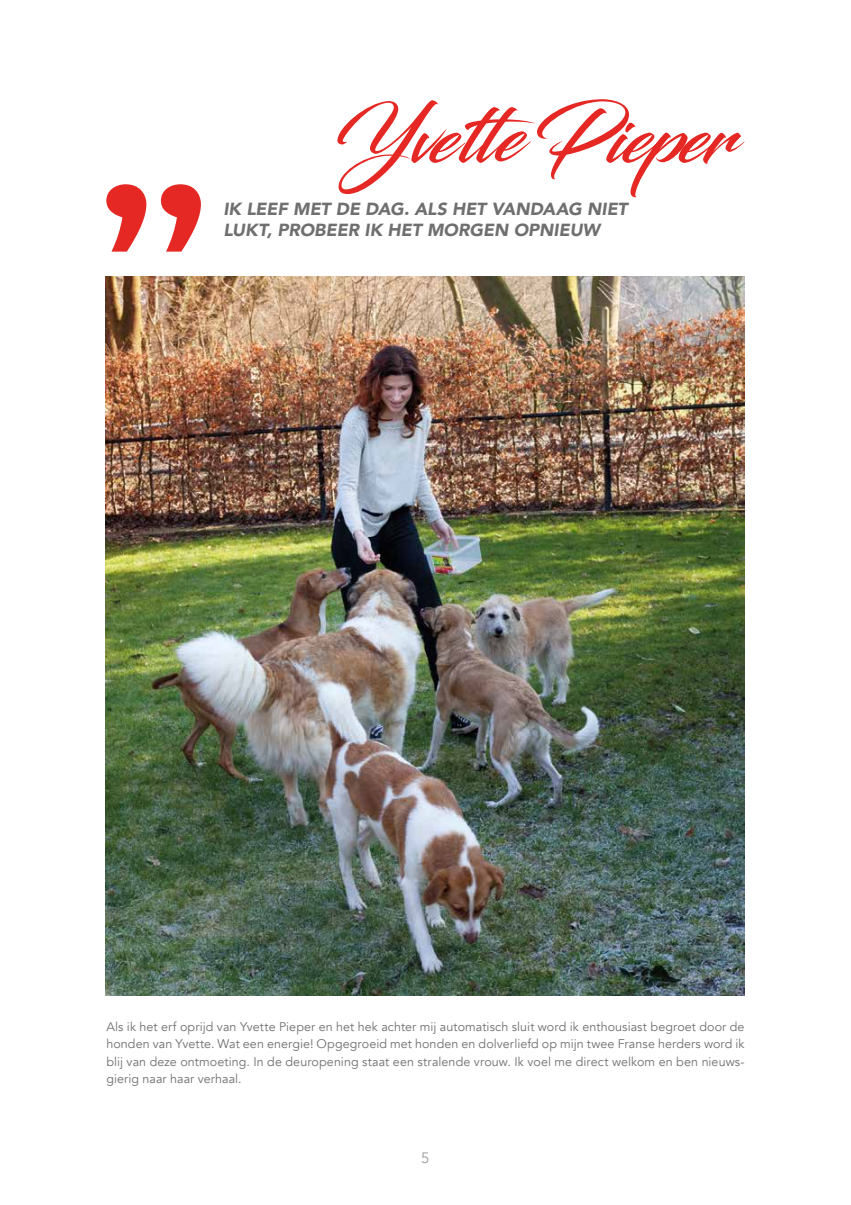
<style>
.page{position:relative;width:851px;height:1205px;background:#fff}
.page>*{position:absolute;margin:0;border:0;box-sizing:border-box;transform-origin:0 0}
.t1{font:italic 900 17.5px/21px "Avenir";color:#706f6f}
.t2{font:15px "Avenir";color:#9d9d9c}
.t3{font:12.5px/17.5px "Avenir";letter-spacing:.005em;color:#706f6f;text-align:justify}
</style>
<div class="page">
<img style="left:105px;top:276px;width:639px;height:720px">
<svg style="left:337px;top:99px;width:407px;height:99px"></svg>
<svg style="left:106px;top:184px;width:95px;height:68px"></svg>
<h1 class="t1" style="left:223px;top:199px;width:405px">IK LEEF MET DE DAG. ALS HET VANDAAG NIET<br>LUKT, PROBEER IK HET MORGEN OPNIEUW</h1>
<p class="t3" style="left:106px;top:1017px;width:639px">Als ik het erf oprijd van Yvette Pieper en het hek achter mij automatisch sluit word ik enthousiast begroet door de honden van Yvette. Wat een energie! Opgegroeid met honden en dolverliefd op mijn twee Franse herders word ik blij van deze ontmoeting. In de deuropening staat een stralende vrouw. Ik voel me direct welkom en ben nieuws&shy;gierig naar haar verhaal.</p>
<p class="t2" style="left:421px;top:1149px;width:10px">5</p>
</div>
